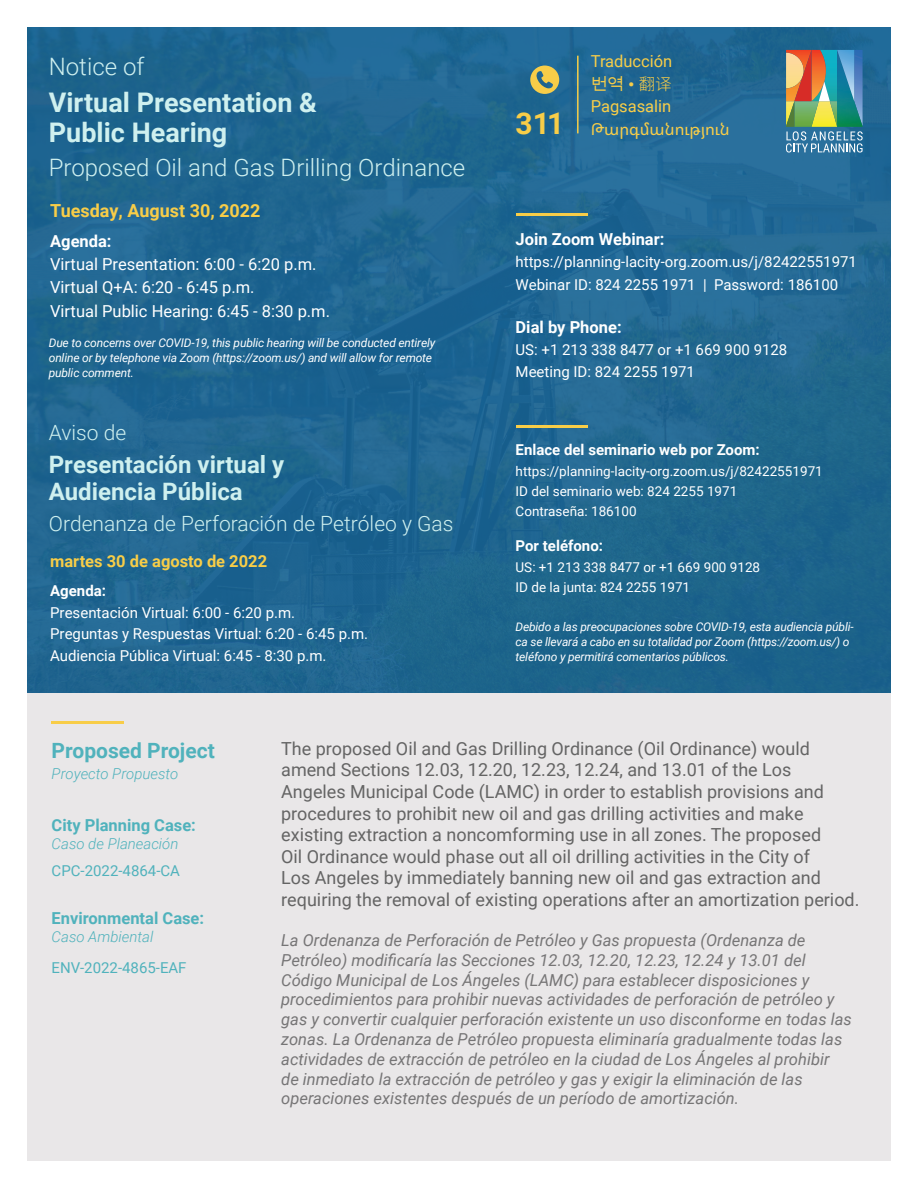
<style>
.page{position:relative;width:918px;height:1188px;background:#fff}
.page>*{position:absolute;margin:0;border:0;box-sizing:border-box;transform-origin:0 0}
.t1{font:700 30px "Roboto";color:#f8cd48}
.t2{font:700 27px/30px "Roboto";color:#cff0ef}
.t3{font:300 24px "Roboto";color:#cff0ef}
.t4{font:700 24px/27px "Roboto";color:#cff0ef}
.t5{font:300 21px "Roboto";color:#cff0ef}
.Heading_3{font:700 21px "Roboto";color:#50b2bc}
.Project_Body{font:18px/21.6px "Roboto";color:#646464}
.Date{font:700 18px "Roboto";color:#f8cd48}
.Project_Body-2{font:italic 16.5px/19.8px "Roboto";color:#767576}
.Title_Body{font:16.5px "Roboto";color:#fff}
.Project_Subtitle_Bod{font:700 16.5px "Roboto";color:#50b2bc}
.Heading_1{font:700 16.5px "Roboto";color:#fff}
.Date-2{font:700 16.5px "Roboto";color:#f8cd48}
.t6{font:16.5px "Roboto";color:#f8cd48}
.t7{font:16.5px "Noto Sans Armenian";color:#f8cd48}
.Date-3{font:700 16.5px "Roboto";color:#fff}
.t8{font:16.5px "Arial Unicode MS";color:#f8cd48}
.Title_Body-2{font:15px "Roboto";color:#fff}
.Heading_1-2{font:700 15px "Roboto";color:#fff}
.Project_Subtitle_Bod-2{font:15px "Roboto";color:#50b2bc}
.Project_Subtitle_Bod-3{font:italic 300 15px "Roboto";color:#50b2bc}
.Heading_3-2{font:italic 300 15px "Roboto";color:#50b2bc}
.Date-4{font:700 15px "Roboto";color:#fff}
.Title_Body-3{font:13.5px "Roboto";color:#fff}
.t9{font:italic 12px/15px "Roboto";letter-spacing:-.015em;color:#fff}
.s1{font-family:"Source Han Sans";font-weight:300}
</style>
<div class="page">
<div style="left:27px;top:27px;width:864px;height:666px;background:#1f668f"></div>
<img style="left:786px;top:50px;width:77px;height:103px">
<div style="left:27px;top:693px;width:864px;height:468px;background:#e9e7e8"></div>
<hr style="left:52px;top:721px;width:72px;height:3px;background:#f8cd48">
<hr style="left:516px;top:213px;width:72px;height:3px;background:#f8cd48">
<hr style="left:516px;top:425px;width:72px;height:3px;background:#f8cd48">
<svg style="left:530px;top:66px;width:29px;height:28px"></svg>
<hr style="left:577px;top:56px;width:2px;height:77px;background:#f8cd48">
<p class="t3" style="left:49px;top:50px;width:97px">Notice of</p>
<p class="t2" style="left:49px;top:86px;width:270px">Virtual Presentation &amp;<br>Public Hearing</p>
<p class="t3" style="left:49px;top:150px;width:418px">Proposed Oil and Gas Drilling Ordinance</p>
<p class="Date" style="left:50px;top:198px;width:212px">Tuesday, August 30, 2022</p>
<p class="Date-3" style="left:50px;top:229px;width:63px">Agenda:</p>
<p class="Title_Body" style="left:50px;top:253px;width:268px">Virtual Presentation: 6:00 - 6:20 p.m.</p>
<p class="Title_Body" style="left:50px;top:276px;width:206px">Virtual Q+A: 6:20 - 6:45 p.m.</p>
<p class="Title_Body" style="left:50px;top:299px;width:281px">Virtual Public Hearing: 6:45 - 8:30 p.m.</p>
<p class="t9" style="left:49px;top:335px;width:388px">Due to concerns over COVID-19, this public hearing will be conducted entirely online or by telephone via Zoom (https://zoom.us/) and will allow for remote public comment.</p>
<p class="t5" style="left:49px;top:417px;width:79px">Aviso de</p>
<p class="t4" style="left:49px;top:450px;width:237px">Presentación virtual y<br>Audiencia Pública</p>
<p class="t5" style="left:49px;top:509px;width:406px">Ordenanza de Perforación de Petróleo y Gas</p>
<p class="Date-2" style="left:50px;top:550px;width:219px">martes 30 de agosto de 2022</p>
<p class="Date-4" style="left:50px;top:580px;width:57px">Agenda:</p>
<p class="Title_Body-2" style="left:50px;top:602px;width:247px">Presentación Virtual: 6:00 - 6:20 p.m.</p>
<p class="Title_Body-2" style="left:50px;top:624px;width:320px">Preguntas y Respuestas Virtual: 6:20 - 6:45 p.m.</p>
<p class="Title_Body-2" style="left:50px;top:645px;width:278px">Audiencia Pública Virtual: 6:45 - 8:30 p.m.</p>
<p class="t6" style="left:591px;top:50px;width:83px">Traducción</p>
<p class="t8" style="left:591px;top:72px;width:82px">번역 • <span class="s1">翻译</span></p>
<p class="t6" style="left:591px;top:95px;width:82px">Pagsasalin</p>
<p class="t1" style="left:516px;top:103px;width:50px">311</p>
<p class="t7" style="left:591px;top:121px;width:141px">Թարգմանություն</p>
<p class="Heading_1" style="left:516px;top:228px;width:150px">Join Zoom Webinar:</p>
<p class="Title_Body-2" style="left:516px;top:251px;width:343px">https://planning-lacity-org.zoom.us/j/82422551971</p>
<p class="Title_Body-2" style="left:516px;top:274px;width:324px">Webinar ID: 824 2255 1971 | Password: 186100</p>
<p class="Heading_1" style="left:516px;top:316px;width:108px">Dial by Phone:</p>
<p class="Title_Body-2" style="left:516px;top:339px;width:273px">US: +1 213 338 8477 or +1 669 900 9128</p>
<p class="Title_Body-2" style="left:516px;top:361px;width:181px">Meeting ID: 824 2255 1971</p>
<p class="Heading_1-2" style="left:516px;top:440px;width:246px">Enlace del seminario web por Zoom:</p>
<p class="Title_Body-3" style="left:516px;top:461px;width:309px">https://planning-lacity-org.zoom.us/j/82422551971</p>
<p class="Title_Body-3" style="left:516px;top:482px;width:223px">ID del seminario web: 824 2255 1971</p>
<p class="Title_Body-3" style="left:516px;top:502px;width:123px">Contraseña: 186100</p>
<p class="Heading_1-2" style="left:516px;top:536px;width:89px">Por teléfono:</p>
<p class="Title_Body-3" style="left:516px;top:557px;width:246px">US: +1 213 338 8477 or +1 669 900 9128</p>
<p class="Title_Body-3" style="left:516px;top:578px;width:176px">ID de la junta: 824 2255 1971</p>
<p class="t9" style="left:516px;top:619px;width:340px">Debido a las preocupaciones sobre COVID-19, esta audiencia públi&shy;ca se llevará a cabo en su totalidad por Zoom (https://zoom.us/) o teléfono y permitirá comentarios públicos.</p>
<p class="Heading_3" style="left:52px;top:736px;width:165px">Proposed Project</p>
<p class="Heading_3-2" style="left:52px;top:763px;width:128px">Proyecto Propuesto</p>
<p class="Project_Subtitle_Bod" style="left:52px;top:813px;width:146px">City Planning Case:</p>
<p class="Project_Subtitle_Bod-3" style="left:52px;top:833px;width:128px">Caso de Planeación</p>
<p class="Project_Subtitle_Bod-2" style="left:52px;top:861px;width:130px">CPC-2022-4864-CA</p>
<p class="Project_Subtitle_Bod" style="left:52px;top:907px;width:154px">Environmental Case:</p>
<p class="Project_Subtitle_Bod-3" style="left:52px;top:927px;width:103px">Caso Ambiental</p>
<p class="Project_Subtitle_Bod-2" style="left:52px;top:957px;width:136px">ENV-2022-4865-EAF</p>
<p class="Project_Body" style="left:281px;top:737px;width:580px">The proposed Oil and Gas Drilling Ordinance (Oil Ordinance) would amend Sections 12.03, 12.20, 12.23, 12.24, and 13.01 of the Los Angeles Municipal Code (LAMC) in order to establish provisions and procedures to prohibit new oil and gas drilling activities and make existing extraction a noncomforming use in all zones. The proposed<br>Oil Ordinance would phase out all oil drilling activities in the City of<br>Los Angeles by immediately banning new oil and gas extraction and requiring the removal of existing operations after an amortization period.</p>
<p class="Project_Body-2" style="left:281px;top:930px;width:572px">La Ordenanza de Perforación de Petróleo y Gas propuesta (Ordenanza de Petróleo) modificaría las Secciones 12.03, 12.20, 12.23, 12.24 y 13.01 del Código Municipal de Los Ángeles (LAMC) para establecer disposiciones y procedimientos para prohibir nuevas actividades de perforación de petróleo y gas y convertir cualquier perforación existente un uso disconforme en todas las zonas. La Ordenanza de Petróleo propuesta eliminaría gradualmente todas las actividades de extracción de petróleo en la ciudad de Los Ángeles al prohibir<br>de inmediato la extracción de petróleo y gas y exigir la eliminación de las operaciones existentes después de un período de amortización.</p>
</div>
